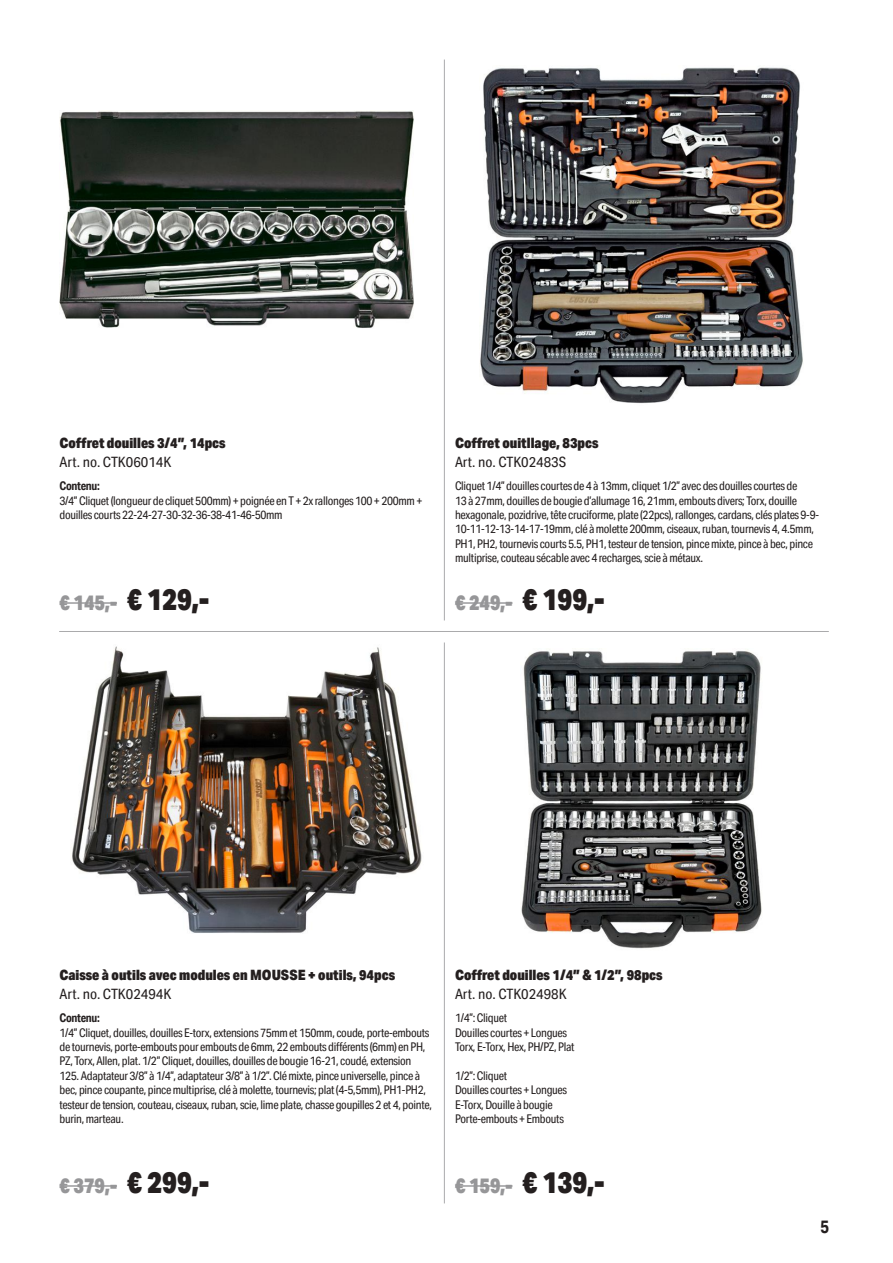
<style>
.page{position:relative;width:893px;height:1263px;background:#fff}
.page>*{position:absolute;margin:0;border:0;box-sizing:border-box;transform-origin:0 0}
.t1{font:900 21px "Aktiv Grotesk Cd";color:#969698}
.t2{font:700 18px "Aktiv Grotesk Cd";color:#241f1f}
.t3{font:900 14.25px "Aktiv Grotesk Cd";color:#241f1f;scale:1.05 1}
.t4{font:14.25px "Aktiv Grotesk Cd";color:#241f1f;scale:1.05 1}
.t5{font:12px/14.4px "Aktiv Grotesk Cd";letter-spacing:-.025em;color:#241f1f}
.t6{font:700 12px "Aktiv Grotesk Cd";letter-spacing:-.025em;color:#241f1f}
.s1{font-size:30px;color:#241f1f}
</style>
<div class="page">
<img style="left:60px;top:111px;width:354px;height:217px">
<img style="left:72px;top:646px;width:350px;height:287px">
<img style="left:480px;top:67px;width:323px;height:337px">
<img style="left:521px;top:651px;width:241px;height:298px">
<hr style="left:59px;top:631px;width:770px;height:1px;background:#aaaaac">
<hr style="left:60px;top:602px;width:57px;height:2px;background:#969698">
<hr style="left:60px;top:1185px;width:57px;height:2px;background:#969698">
<hr style="left:455px;top:602px;width:57px;height:2px;background:#969698">
<hr style="left:455px;top:1185px;width:57px;height:2px;background:#969698">
<hr style="left:444px;top:60px;width:1px;height:560px;background:#aaaaac">
<hr style="left:444px;top:642px;width:1px;height:561px;background:#aaaaac">
<p class="t3" style="left:60px;top:434px;width:160px">Coffret douilles 3/4”, 14pcs</p>
<p class="t4" style="left:60px;top:454px;width:108px">Art. no. CTK06014K</p>
<p class="t6" style="left:60px;top:478px;width:42px">Contenu:</p>
<p class="t5" style="left:60px;top:493px;width:364px">3/4” Cliquet (longueur de cliquet 500mm) + poignée en T + 2x rallonges 100 + 200mm + douilles courts 22-24-27-30-32-36-38-41-46-50mm</p>
<h1 class="t1" style="left:60px;top:589px;width:151px">€ 145,- <span class="s1">€ 129,-</span></h1>
<p class="t3" style="left:455px;top:434px;width:138px">Coffret ouitllage, 83pcs</p>
<p class="t4" style="left:455px;top:454px;width:107px">Art. no. CTK02483S</p>
<p class="t5" style="left:455px;top:479px;width:365px">Cliquet 1/4” douilles courtes de 4 à 13mm, cliquet 1/2” avec des douilles courtes de<br>13 à 27mm, douilles de bougie d’allumage 16, 21mm, embouts divers; Torx, douille hexagonale, pozidrive, tête cruciforme, plate (22pcs), rallonges, cardans, clés plates 9-9- 10-11-12-13-14-17-19mm, clé à molette 200mm, ciseaux, ruban, tournevis 4, 4.5mm, PH1, PH2, tournevis courts 5.5, PH1, testeur de tension, pince mixte, pince à bec, pince multiprise, couteau sécable avec 4 recharges, scie à métaux.</p>
<h1 class="t1" style="left:455px;top:589px;width:151px">€ 249,- <span class="s1">€ 199,-</span></h1>
<p class="t3" style="left:60px;top:966px;width:321px">Caisse à outils avec modules en MOUSSE + outils, 94pcs</p>
<p class="t4" style="left:60px;top:986px;width:108px">Art. no. CTK02494K</p>
<p class="t6" style="left:60px;top:1010px;width:42px">Contenu:</p>
<p class="t5" style="left:60px;top:1025px;width:374px">1/4” Cliquet, douilles, douilles E-torx, extensions 75mm et 150mm, coude, porte-embouts de tournevis, porte-embouts pour embouts de 6mm, 22 embouts différents (6mm) en PH, PZ, Torx, Allen, plat. 1/2” Cliquet, douilles, douilles de bougie 16-21, coudé, extension 125. Adaptateur 3/8” à 1/4”, adaptateur 3/8” à 1/2”. Clé mixte, pince universelle, pince à bec, pince coupante, pince multiprise, clé à molette, tournevis; plat (4-5,5mm), PH1-PH2, testeur de tension, couteau, ciseaux, ruban, scie, lime plate, chasse goupilles 2 et 4, pointe, burin, marteau.</p>
<h1 class="t1" style="left:60px;top:1172px;width:151px">€ 379,- <span class="s1">€ 299,-</span></h1>
<p class="t3" style="left:455px;top:966px;width:199px">Coffret douilles 1/4” &amp; 1/2”, 98pcs</p>
<p class="t4" style="left:455px;top:986px;width:108px">Art. no. CTK02498K</p>
<p class="t5" style="left:455px;top:1010px;width:121px">1/4”: Cliquet<br>Douilles courtes + Longues<br>Torx, E-Torx, Hex, PH/PZ, Plat</p>
<p class="t5" style="left:455px;top:1068px;width:114px">1/2”: Cliquet<br>Douilles courtes + Longues<br>E-Torx, Douille à bougie<br>Porte-embouts + Embouts</p>
<h1 class="t1" style="left:455px;top:1172px;width:151px">€ 159,- <span class="s1">€ 139,-</span></h1>
<h2 class="t2" style="left:820px;top:1216px;width:10px">5</h2>
</div>
